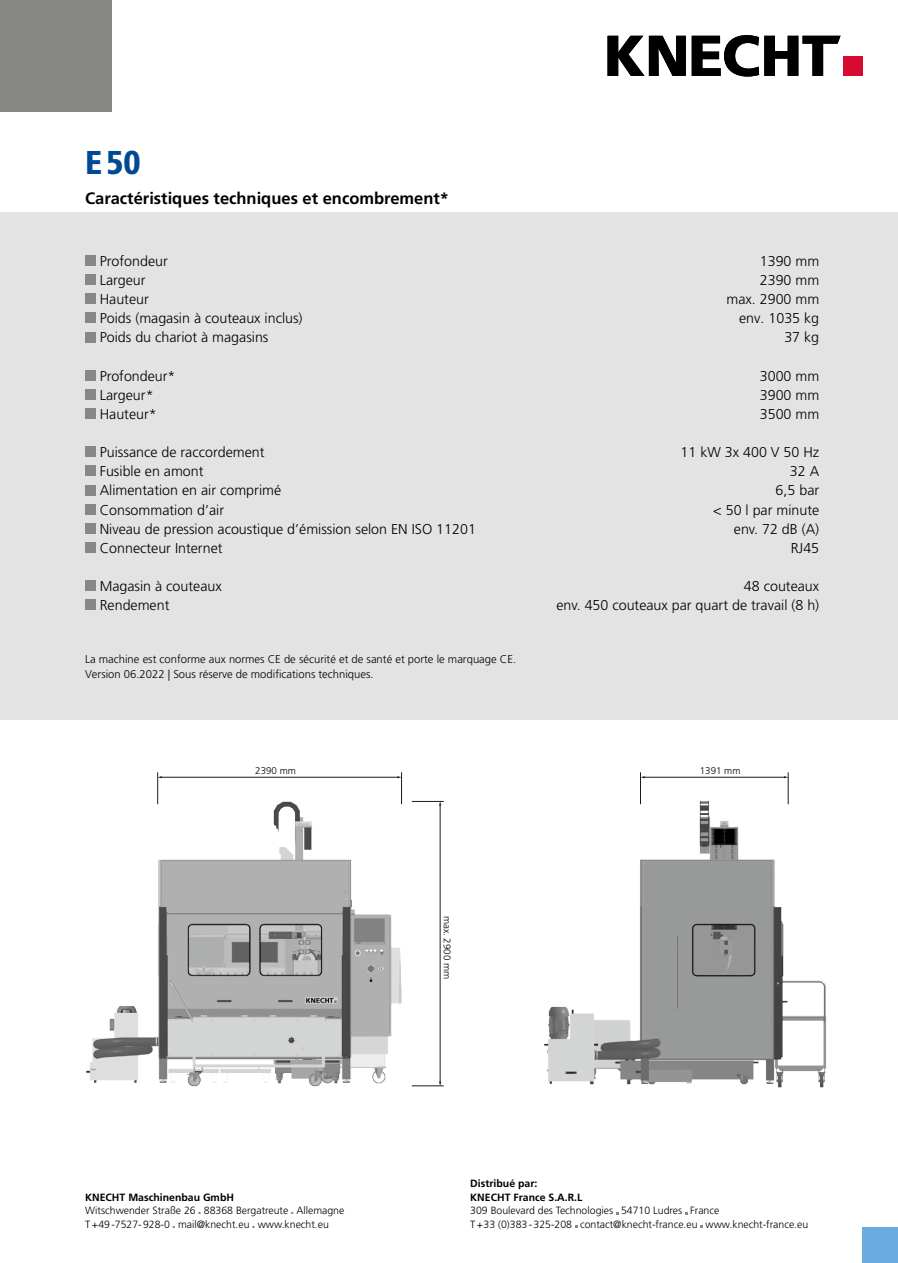
<style>
.page{position:relative;width:898px;height:1263px;background:#fff}
.page>*{position:absolute;margin:0;border:0;box-sizing:border-box;transform-origin:0 0}
.t1{font:900 condensed 33px "Frutiger LT";color:#004993}
.t2{font:700 16.5px "Frutiger LT";color:#000}
.t3{font:300 14.25px "Frutiger LT";color:#000}
.t4{font:300 11.25px/14.9px "Frutiger LT";color:#000}
.t5{font:300 10.5px/13.5px "Frutiger LT";color:#000}
.t6{font:700 10.5px/13.5px "Frutiger LT";color:#000}
.t7{font:300 9.75px "Frutiger LT";color:#000}
.s1{font-weight:700}
.s2{color:#878786}
</style>
<div class="page">
<div style="left:0;top:213px;width:897px;height:507px;background:#e3e3e3"></div>
<div style="left:0;top:0;width:112px;height:112px;background:#878786"></div>
<div style="left:862px;top:1228px;width:35px;height:35px;background:#69acdf"></div>
<img style="left:86px;top:772px;width:358px;height:315px">
<hr style="left:439px;top:805px;width:1px;height:277px;background:#1b1c1a">
<hr style="left:157px;top:772px;width:1px;height:32px;background:#1b1c1a">
<hr style="left:411px;top:801px;width:32px;height:1px;background:#1b1c1a">
<hr style="left:161px;top:777px;width:237px;height:1px;background:#1b1c1a">
<hr style="left:401px;top:772px;width:1px;height:32px;background:#1b1c1a">
<hr style="left:411px;top:1085px;width:32px;height:1px;background:#1b1c1a">
<img style="left:544px;top:772px;width:283px;height:316px">
<hr style="left:640px;top:772px;width:1px;height:32px;background:#1b1c1a">
<hr style="left:643px;top:777px;width:141px;height:1px;background:#1b1c1a">
<hr style="left:787px;top:772px;width:1px;height:32px;background:#1b1c1a">
<svg style="left:607px;top:36px;width:78px;height:40px"></svg>
<svg style="left:691px;top:35px;width:67px;height:42px"></svg>
<svg style="left:764px;top:36px;width:76px;height:40px"></svg>
<div style="left:843px;top:57px;width:19px;height:19px;background:#d50c2f"></div>
<div style="left:85px;top:255px;width:11px;height:11px;background:#878786"></div>
<div style="left:85px;top:274px;width:11px;height:11px;background:#878786"></div>
<div style="left:85px;top:293px;width:11px;height:11px;background:#878786"></div>
<div style="left:85px;top:313px;width:11px;height:10px;background:#878786"></div>
<div style="left:85px;top:332px;width:11px;height:10px;background:#878786"></div>
<div style="left:85px;top:370px;width:11px;height:11px;background:#878786"></div>
<div style="left:85px;top:389px;width:11px;height:11px;background:#878786"></div>
<div style="left:85px;top:408px;width:11px;height:11px;background:#878786"></div>
<div style="left:85px;top:446px;width:11px;height:11px;background:#878786"></div>
<div style="left:85px;top:466px;width:11px;height:10px;background:#878786"></div>
<div style="left:85px;top:485px;width:11px;height:10px;background:#878786"></div>
<div style="left:85px;top:504px;width:11px;height:10px;background:#878786"></div>
<div style="left:85px;top:523px;width:11px;height:11px;background:#878786"></div>
<div style="left:85px;top:542px;width:11px;height:11px;background:#878786"></div>
<div style="left:85px;top:580px;width:11px;height:11px;background:#878786"></div>
<div style="left:85px;top:600px;width:11px;height:10px;background:#878786"></div>
<h1 class="t1" style="left:85px;top:142px;width:57px">E50</h1>
<p class="t2" style="left:85px;top:189px;width:365px">Caractéristiques techniques et encombrement*</p>
<p class="t3" style="left:100px;top:253px;width:70px">Profondeur</p>
<p class="t3" style="left:759px;top:253px;width:61px">1390 mm</p>
<p class="t3" style="left:100px;top:272px;width:47px">Largeur</p>
<p class="t3" style="left:759px;top:272px;width:61px">2390 mm</p>
<p class="t3" style="left:100px;top:291px;width:51px">Hauteur</p>
<p class="t3" style="left:726px;top:291px;width:94px">max. 2900 mm</p>
<p class="t3" style="left:100px;top:310px;width:204px">Poids (magasin à couteaux inclus)</p>
<p class="t3" style="left:739px;top:310px;width:81px">env. 1035 kg</p>
<p class="t3" style="left:100px;top:329px;width:170px">Poids du chariot à magasins</p>
<p class="t3" style="left:784px;top:329px;width:36px">37 kg</p>
<p class="t3" style="left:100px;top:368px;width:77px">Profondeur*</p>
<p class="t3" style="left:759px;top:368px;width:61px">3000 mm</p>
<p class="t3" style="left:100px;top:387px;width:55px">Largeur*</p>
<p class="t3" style="left:759px;top:387px;width:61px">3900 mm</p>
<p class="t3" style="left:100px;top:406px;width:59px">Hauteur*</p>
<p class="t3" style="left:759px;top:406px;width:61px">3500 mm</p>
<p class="t3" style="left:100px;top:444px;width:166px">Puissance de raccordement</p>
<p class="t3" style="left:680px;top:444px;width:140px">11 kW 3x 400 V 50 Hz</p>
<p class="t3" style="left:100px;top:463px;width:105px">Fusible en amont</p>
<p class="t3" style="left:789px;top:463px;width:31px">32 A</p>
<p class="t3" style="left:100px;top:482px;width:183px">Alimentation en air comprimé</p>
<p class="t3" style="left:775px;top:482px;width:45px">6,5 bar</p>
<p class="t3" style="left:100px;top:501px;width:126px">Consommation d’air</p>
<p class="t3" style="left:713px;top:501px;width:107px">&lt; 50 l par minute</p>
<p class="t3" style="left:100px;top:521px;width:377px">Niveau de pression acoustique d’émission selon EN ISO 11201</p>
<p class="t3" style="left:733px;top:521px;width:87px">env. 72 dB (A)</p>
<p class="t3" style="left:100px;top:540px;width:124px">Connecteur Internet</p>
<p class="t3" style="left:790px;top:540px;width:30px">RJ45</p>
<p class="t3" style="left:100px;top:578px;width:123px">Magasin à couteaux</p>
<p class="t3" style="left:743px;top:578px;width:77px">48 couteaux</p>
<p class="t3" style="left:100px;top:597px;width:71px">Rendement</p>
<p class="t3" style="left:556px;top:597px;width:264px">env. 450 couteaux par quart de travail (8 h)</p>
<p class="t4" style="left:85px;top:652px;width:432px">La machine est conforme aux normes CE de sécurité et de santé et porte le marquage CE.<br>Version 06.2022 | Sous réserve de modifications techniques.</p>
<p class="t7" style="left:255px;top:765px;width:42px">2390 mm</p>
<p class="t7" style="left:452px;top:916px;width:65px;rotate:90deg">max. 2900 mm</p>
<p class="t7" style="left:699px;top:765px;width:42px">1391 mm</p>
<p class="t5" style="left:85px;top:1191px;width:261px"><span class="s1">KNECHT Maschinenbau GmbH<br></span>Witschwender Straße 26 <span class="s2">■</span> 88368 Bergatreute <span class="s2">■</span> Allemagne<br>T+49-7527-928-0 <span class="s2">■</span> mail@knecht.eu <span class="s2">■</span> www.knecht.eu</p>
<p class="t6" style="left:470px;top:1177px;width:114px">Distribué par:<br>KNECHT France S.A.R.L</p>
<p class="t5" style="left:470px;top:1204px;width:339px">309 Boulevard des Technologies 54710 Ludres France<br>T+33 (0)383-325-208 contact@knecht-france.eu www.knecht-france.eu</p>
</div>
